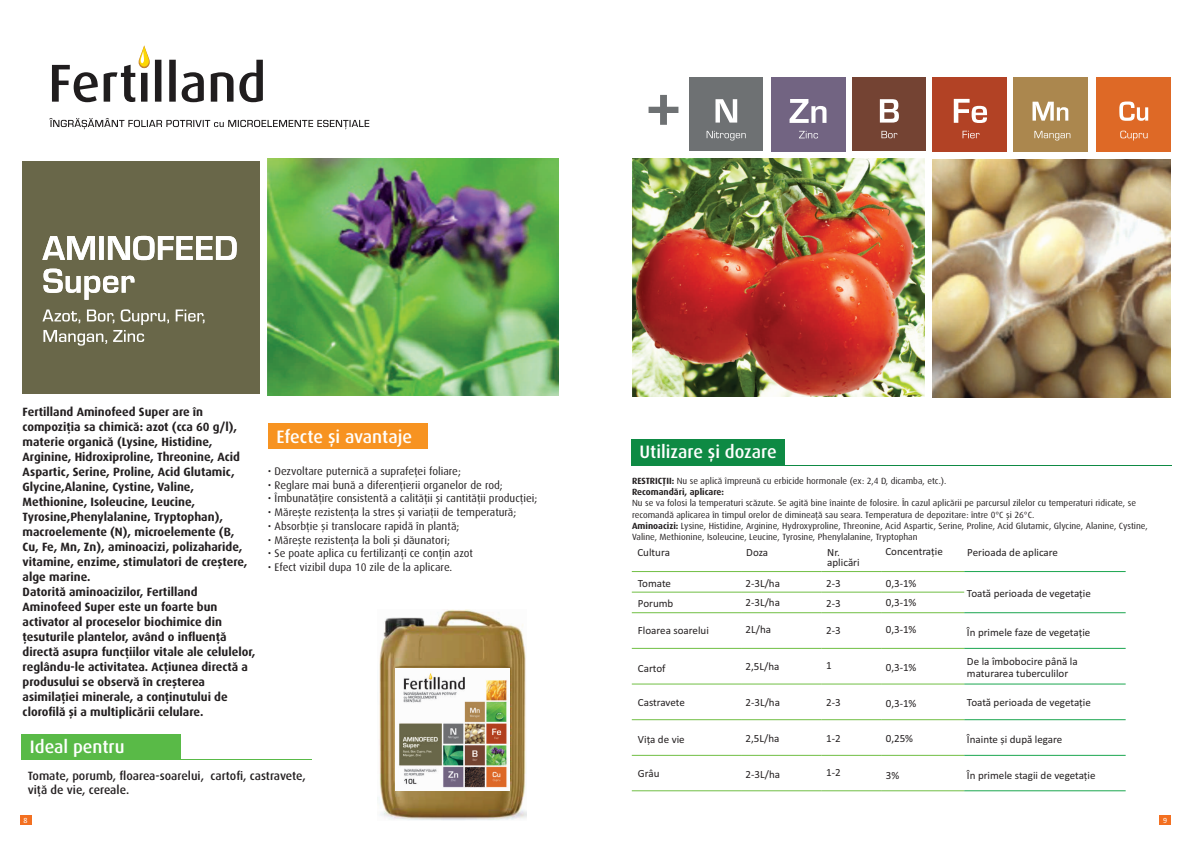
<style>
.page{position:relative;width:1191px;height:842px;background:#fff}
.page>*{position:absolute;margin:0;border:0;box-sizing:border-box;transform-origin:0 0}
.t1{font:500 18px "Dax Pro";color:#fff}
.t2{font:700 12px/15px "Dax Pro";color:#231f20}
.t3{font:500 12px/14.2px "Dax Pro";color:#231f20}
.t4{font:11px/19.2px "Calibri";color:#231f20}
.t5{font:11px "Dax Pro";color:#231f20}
.t6{font:9px/11.3px "Dax Pro";color:#231f20}
.t7{font:8px "Calibri";color:#fff}
.s1{font-weight:700}
</style>
<div class="page">
<img style="left:378px;top:609px;width:149px;height:211px">
<img style="left:396px;top:669px;width:114px;height:121px">
<div style="left:22px;top:161px;width:238px;height:232px;background:#696749"></div>
<svg style="left:42px;top:236px;width:195px;height:24px"></svg>
<svg style="left:43px;top:269px;width:91px;height:31px"></svg>
<svg style="left:42px;top:309px;width:162px;height:37px"></svg>
<div style="left:20px;top:816px;width:12px;height:9px;background:#f37021"></div>
<svg style="left:52px;top:45px;width:211px;height:57px"></svg>
<svg style="left:49px;top:118px;width:320px;height:11px"></svg>
<div style="left:268px;top:423px;width:159px;height:26px;background:#f79321"></div>
<div style="left:21px;top:734px;width:160px;height:25px;background:#59ba47"></div>
<hr style="left:21px;top:759px;width:291px;height:1px;background:#59ba47">
<img style="left:268px;top:158px;width:290px;height:238px">
<img style="left:932px;top:159px;width:238px;height:238px">
<div style="left:771px;top:77px;width:74px;height:75px;background:#726482"></div>
<svg style="left:789px;top:99px;width:37px;height:24px"></svg>
<svg style="left:799px;top:131px;width:19px;height:7px"></svg>
<div style="left:1159px;top:816px;width:12px;height:9px;background:#f37021"></div>
<div style="left:852px;top:78px;width:73px;height:73px;background:#744333"></div>
<div style="left:932px;top:77px;width:75px;height:75px;background:#b24225"></div>
<div style="left:1013px;top:77px;width:74px;height:75px;background:#ab874e"></div>
<div style="left:1096px;top:77px;width:75px;height:75px;background:#de6926"></div>
<svg style="left:1032px;top:102px;width:36px;height:19px"></svg>
<svg style="left:1034px;top:131px;width:36px;height:9px"></svg>
<svg style="left:880px;top:99px;width:19px;height:24px"></svg>
<svg style="left:881px;top:131px;width:16px;height:7px"></svg>
<svg style="left:953px;top:99px;width:34px;height:24px"></svg>
<svg style="left:962px;top:131px;width:17px;height:7px"></svg>
<svg style="left:1119px;top:102px;width:29px;height:19px"></svg>
<svg style="left:1120px;top:131px;width:27px;height:10px"></svg>
<svg style="left:648px;top:95px;width:30px;height:30px"></svg>
<div style="left:689px;top:78px;width:73px;height:73px;background:#6e7173"></div>
<svg style="left:715px;top:99px;width:22px;height:24px"></svg>
<svg style="left:706px;top:131px;width:39px;height:9px"></svg>
<div style="left:631px;top:439px;width:153px;height:26px;background:#0e8a44"></div>
<hr style="left:631px;top:465px;width:540px;height:1px;background:#0e8a44">
<hr style="left:632px;top:571px;width:109px;height:1px;background:#71bf44">
<hr style="left:741px;top:571px;width:80px;height:1px;background:#71bf44">
<hr style="left:821px;top:571px;width:60px;height:1px;background:#71bf44">
<hr style="left:881px;top:571px;width:83px;height:1px;background:#71bf44">
<hr style="left:964px;top:571px;width:161px;height:1px;background:#1aa64f">
<hr style="left:632px;top:648px;width:109px;height:1px;background:#71bf44">
<hr style="left:741px;top:648px;width:80px;height:1px;background:#71bf44">
<hr style="left:821px;top:648px;width:60px;height:1px;background:#71bf44">
<hr style="left:881px;top:648px;width:83px;height:1px;background:#71bf44">
<hr style="left:964px;top:648px;width:161px;height:1px;background:#1aa64f">
<hr style="left:632px;top:684px;width:109px;height:1px;background:#71bf44">
<hr style="left:964px;top:684px;width:161px;height:1px;background:#1aa64f">
<hr style="left:632px;top:719px;width:109px;height:1px;background:#71bf44">
<hr style="left:964px;top:719px;width:161px;height:1px;background:#1aa64f">
<hr style="left:632px;top:755px;width:109px;height:1px;background:#71bf44">
<hr style="left:741px;top:755px;width:80px;height:1px;background:#71bf44">
<hr style="left:821px;top:755px;width:60px;height:1px;background:#71bf44">
<hr style="left:881px;top:755px;width:83px;height:1px;background:#71bf44">
<hr style="left:964px;top:755px;width:161px;height:1px;background:#1aa64f">
<hr style="left:632px;top:592px;width:109px;height:1px;background:#71bf44">
<hr style="left:741px;top:592px;width:80px;height:1px;background:#71bf44">
<hr style="left:821px;top:592px;width:60px;height:1px;background:#71bf44">
<hr style="left:881px;top:592px;width:83px;height:1px;background:#71bf44">
<hr style="left:632px;top:612px;width:109px;height:1px;background:#71bf44">
<hr style="left:741px;top:612px;width:80px;height:1px;background:#71bf44">
<hr style="left:821px;top:612px;width:60px;height:1px;background:#71bf44">
<hr style="left:881px;top:612px;width:83px;height:1px;background:#71bf44">
<hr style="left:964px;top:612px;width:161px;height:1px;background:#1aa64f">
<hr style="left:741px;top:684px;width:80px;height:1px;background:#71bf44">
<hr style="left:821px;top:684px;width:60px;height:1px;background:#71bf44">
<hr style="left:881px;top:684px;width:83px;height:1px;background:#71bf44">
<hr style="left:741px;top:719px;width:80px;height:1px;background:#71bf44">
<hr style="left:821px;top:719px;width:60px;height:1px;background:#71bf44">
<hr style="left:881px;top:719px;width:83px;height:1px;background:#71bf44">
<hr style="left:632px;top:790px;width:109px;height:1px;background:#71bf44">
<hr style="left:741px;top:790px;width:80px;height:1px;background:#71bf44">
<hr style="left:821px;top:790px;width:60px;height:1px;background:#71bf44">
<hr style="left:881px;top:790px;width:83px;height:1px;background:#71bf44">
<hr style="left:964px;top:790px;width:161px;height:1px;background:#1aa64f">
<img style="left:632px;top:159px;width:292px;height:238px">
<p class="t2" style="left:23px;top:404px;width:226px">Fertilland Aminofeed Super are în compoziția sa chimică: azot (cca 60 g/l), materie organică (Lysine, Histidine, Arginine, Hidroxiproline, Threonine, Acid Aspartic, Serine, Proline, Acid Glutamic, Glycine,Alanine, Cystine, Valine, Methionine, Isoleucine, Leucine, Tyrosine,Phenylalanine, Tryptophan), macroelemente (N), microelemente (B, Cu, Fe, Mn, Zn), aminoacizi, polizaharide, vitamine, enzime, stimulatori de creștere, alge marine.</p>
<p class="t2" style="left:23px;top:584px;width:234px">Datorită aminoacizilor, Fertilland Aminofeed Super este un foarte bun activator al proceselor biochimice din țesuturile plantelor, având o influență directă asupra funcțiilor vitale ale celulelor, reglându-le activitatea. Acțiunea directă a produsului se observă în creșterea asimilației minerale, a conținutului de clorofilă și a multiplicării celulare.</p>
<p class="t1" style="left:30px;top:735px;width:96px">Ideal pentru</p>
<p class="t1" style="left:276px;top:425px;width:137px">Efecte și avantaje</p>
<p class="t5" style="left:268px;top:464px;width:194px">• Dezvoltare puternică a suprafeței foliare;</p>
<p class="t5" style="left:268px;top:505px;width:250px">• Mărește rezistența la stres și variații de temperatură;</p>
<p class="t5" style="left:268px;top:478px;width:236px">• Reglare mai bună a diferențierii organelor de rod;</p>
<p class="t5" style="left:268px;top:492px;width:271px">• Îmbunatățire consistentă a calității și cantității producției;</p>
<p class="t5" style="left:268px;top:519px;width:193px">• Absorbție și translocare rapidă în plantă;</p>
<p class="t5" style="left:268px;top:533px;width:183px">• Mărește rezistența la boli și dăunatori;</p>
<p class="t5" style="left:268px;top:547px;width:206px">• Se poate aplica cu fertilizanți ce conțin azot</p>
<p class="t5" style="left:268px;top:560px;width:186px">• Efect vizibil dupa 10 zile de la aplicare.</p>
<p class="t3" style="left:28px;top:768px;width:280px">Tomate, porumb, floarea-soarelui, cartofi, castravete, viţă de vie, cereale.</p>
<p class="t7" style="left:24px;top:815px;width:6px">8</p>
<p class="t1" style="left:639px;top:440px;width:139px">Utilizare și dozare</p>
<p class="t6" style="left:632px;top:475px;width:517px"><span class="s1">RESTRICŢII:</span> Nu se aplică împreună cu erbicide hormonale (ex: 2,4 D, dicamba, etc.).<br><span class="s1">Recomandări, aplicare:<br></span>Nu se va folosi la temperaturi scăzute. Se agită bine înainte de folosire. În cazul aplicării pe parcursul zilelor cu temperaturi ridicate, se recomandă aplicarea în timpul orelor de dimineaţă sau seara. Temperatura de depozitare: între 0°C și 26°C.<br><span class="s1">Aminoacizi:</span> Lysine, Histidine, Arginine, Hydroxyproline, Threonine, Acid Aspartic, Serine, Proline, Acid Glutamic, Glycine, Alanine, Cystine, Valine, Methionine, Isoleucine, Leucine, Tyrosine, Phenylalanine, Tryptophan</p>
<p class="t4" style="left:637px;top:542px;width:34px">Cultura</p>
<p class="t4" style="left:746px;top:542px;width:23px">Doza</p>
<p class="t4" style="left:638px;top:573px;width:35px">Tomate</p>
<p class="t4" style="left:745px;top:573px;width:36px">2-3L/ha<br>2-3L/ha</p>
<p class="t4" style="left:826px;top:572px;width:16px;line-height:20.6px">2-3<br>2-3</p>
<p class="t4" style="left:826px;top:621px;width:16px">2-3</p>
<p class="t4" style="left:827px;top:546px;width:34px;line-height:10.3px">Nr. aplicări</p>
<p class="t4" style="left:885px;top:542px;width:59px">Concentrație</p>
<p class="t4" style="left:967px;top:542px;width:92px">Perioada de aplicare</p>
<p class="t4" style="left:885px;top:573px;width:32px">0,3-1%<br>0,3-1%</p>
<p class="t4" style="left:885px;top:619px;width:32px">0,3-1%</p>
<p class="t4" style="left:967px;top:583px;width:125px">Toată perioada de vegetație</p>
<p class="t4" style="left:638px;top:594px;width:37px">Porumb</p>
<p class="t4" style="left:638px;top:621px;width:72px">Floarea soarelui</p>
<p class="t4" style="left:745px;top:619px;width:27px">2L/ha</p>
<p class="t4" style="left:967px;top:622px;width:125px">În primele faze de vegetație</p>
<p class="t4" style="left:638px;top:658px;width:29px">Cartof</p>
<p class="t4" style="left:638px;top:692px;width:49px">Castravete</p>
<p class="t4" style="left:638px;top:730px;width:48px">Vița de vie</p>
<p class="t4" style="left:638px;top:764px;width:23px">Grâu</p>
<p class="t4" style="left:745px;top:657px;width:35px">2,5L/ha</p>
<p class="t4" style="left:745px;top:692px;width:36px">2-3L/ha</p>
<p class="t4" style="left:745px;top:728px;width:35px">2,5L/ha</p>
<p class="t4" style="left:826px;top:655px;width:7px">1</p>
<p class="t4" style="left:826px;top:692px;width:16px">2-3</p>
<p class="t4" style="left:826px;top:728px;width:16px">1-2</p>
<p class="t4" style="left:885px;top:657px;width:32px">0,3-1%</p>
<p class="t4" style="left:885px;top:693px;width:32px">0,3-1%</p>
<p class="t4" style="left:885px;top:728px;width:29px">0,25%</p>
<p class="t4" style="left:967px;top:654px;width:112px;line-height:12.7px">De la îmbobocire până la maturarea tuberculilor</p>
<p class="t4" style="left:967px;top:692px;width:125px">Toată perioada de vegetație</p>
<p class="t4" style="left:967px;top:729px;width:97px">Înainte și după legare</p>
<p class="t4" style="left:745px;top:764px;width:36px">2-3L/ha</p>
<p class="t4" style="left:826px;top:762px;width:16px">1-2</p>
<p class="t4" style="left:885px;top:765px;width:15px">3%</p>
<p class="t4" style="left:967px;top:765px;width:130px">În primele stagii de vegetație</p>
<p class="t7" style="left:1163px;top:815px;width:6px">9</p>
</div>
